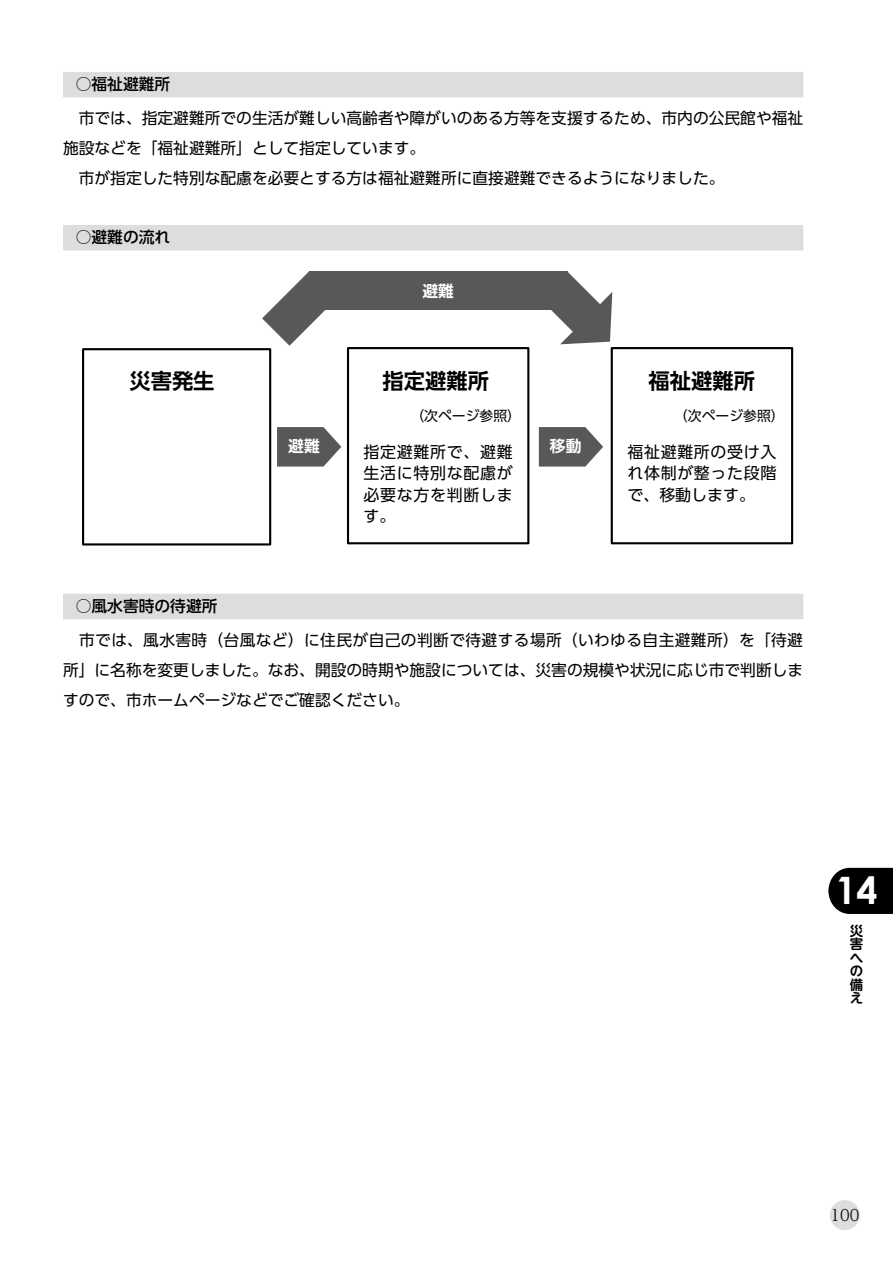
<style>
.page{position:relative;width:893px;height:1263px;background:#fff}
.page>*{position:absolute;margin:0;border:0;box-sizing:border-box;transform-origin:0 0}
.t1{font:700 37.8px "Century Gothic";color:#fff}
.t2{font:700 21.3px "UD Shin Go Pr 6 N De";color:#000}
.t3{font:15.9px/21.3px "UD Shin Go Pr 6 N";letter-spacing:.04em;color:#000;text-align:justify}
.t4{font:15.75px/29.7px "UD Shin Go Pr 6 N";color:#000}
.t5{font:500 15.75px "UD Shin Go Pr 6 N";color:#000}
.t6{font:700 15.75px "UD Shin Go Pr 6 N De";color:#fff}
.t7{font:300 15.75px "UD Reimin Pr 6 N";color:#000}
.t8{font:13.8px "UD Shin Go Pr 6 N";color:#000}
.t9{font:700 13.5px/13.5px "UD Shin M Go Pr 6 N De";color:#000;text-align:justify}
</style>
<div class="page">
<div style="left:63px;top:72px;width:740px;height:25px;background:#dcdddd"></div>
<div style="left:63px;top:225px;width:740px;height:25px;background:#dcdddd"></div>
<div style="left:63px;top:594px;width:740px;height:25px;background:#dcdddd"></div>
<div style="left:82px;top:348px;width:189px;height:197px;border:2px solid #000"></div>
<div style="left:347px;top:347px;width:182px;height:197px;border:2px solid #000"></div>
<div style="left:611px;top:347px;width:182px;height:197px;border:2px solid #000"></div>
<svg style="left:277px;top:427px;width:64px;height:40px;background:#716f6f"></svg>
<svg style="left:539px;top:427px;width:64px;height:40px;background:#716f6f"></svg>
<div style="left:309px;top:271px;width:258px;height:39px;background:#595757"></div>
<svg style="left:262px;top:271px;width:63px;height:75px"></svg>
<svg style="left:551px;top:271px;width:61px;height:73px"></svg>
<svg style="left:828px;top:868px;width:65px;height:46px;background:#131313"></svg>
<div style="left:830px;top:1200px;width:30px;height:30px;background:#dcdddd;border-radius:50%"></div>
<p class="t5" style="left:76px;top:71px;width:96px">○福祉避難所</p>
<p class="t4" style="left:63px;top:103px;width:742px">　市では、指定避難所での生活が難しい高齢者や障がいのある方等を支援するため、市内の公民館や福祉施設などを「福祉避難所」として指定しています。<br>　市が指定した特別な配慮を必要とする方は福祉避難所に直接避難できるようになりました。</p>
<p class="t5" style="left:76px;top:225px;width:96px">○避難の流れ</p>
<p class="t6" style="left:422px;top:278px;width:33px">避難</p>
<h2 class="t2" style="left:129px;top:364px;width:87px">災害発生</h2>
<h2 class="t2" style="left:383px;top:364px;width:108px">指定避難所</h2>
<h2 class="t2" style="left:649px;top:364px;width:108px">福祉避難所</h2>
<p class="t8" style="left:410px;top:404px;width:112px">（次ページ参照）</p>
<p class="t8" style="left:674px;top:404px;width:112px">（次ページ参照）</p>
<p class="t6" style="left:288px;top:433px;width:33px">避難</p>
<p class="t6" style="left:550px;top:433px;width:33px">移動</p>
<p class="t3" style="left:364px;top:441px;width:151px">指定避難所で、避難生活に特別な配慮が必要な方を判断します。</p>
<p class="t3" style="left:627px;top:441px;width:151px">福祉避難所の受け入れ体制が整った段階で、移動します。</p>
<p class="t5" style="left:76px;top:593px;width:143px">○風水害時の待避所</p>
<p class="t4" style="left:63px;top:625px;width:742px;text-align:justify">　市では、風水害時（台風など）に住民が自己の判断で待避する場所（いわゆる自主避難所）を「待避所」に名称を変更しました。なお、開設の時期や施設については、災害の規模や状況に応じ市で判断しますので、市ホームページなどでご確認ください。</p>
<h1 class="t1" style="left:835px;top:862px;width:44px">14</h1>
<p class="t9" style="left:850px;top:923px;width:15px">災害への備え</p>
<p class="t7" style="left:830px;top:1202px;width:30px">100</p>
</div>
